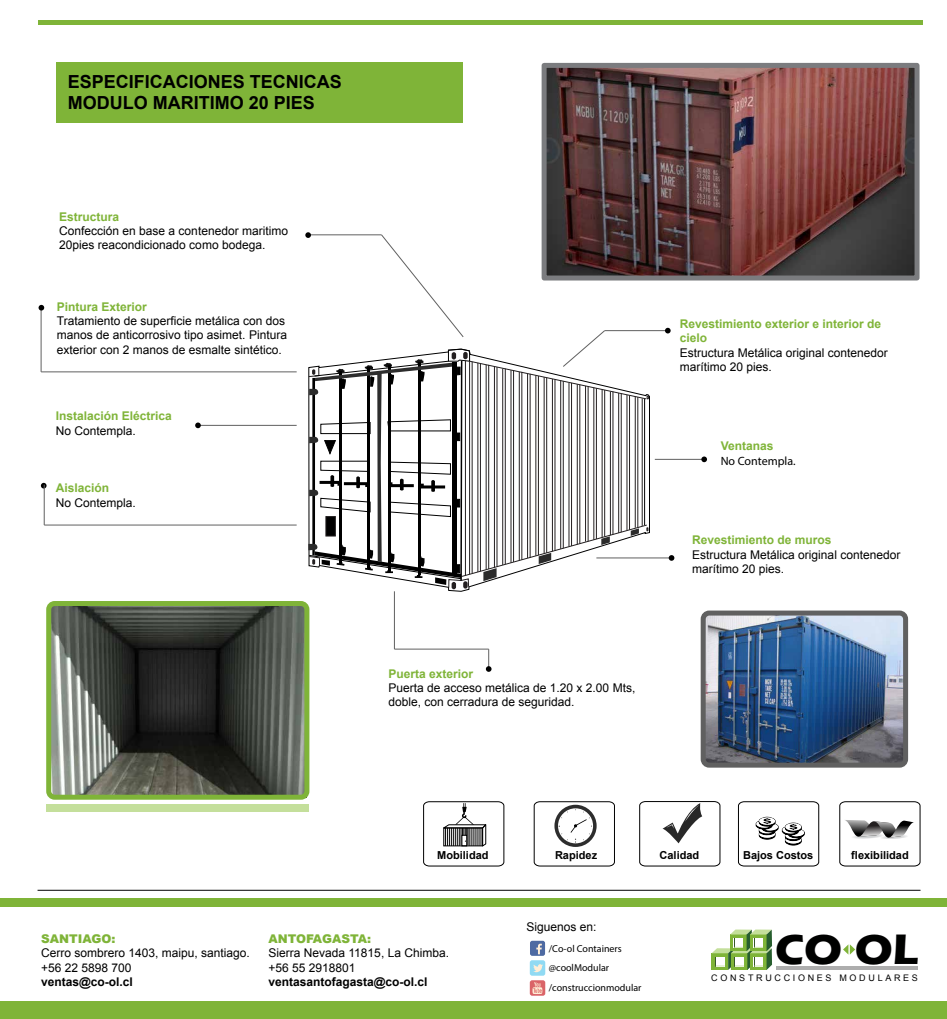
<style>
.page{position:relative;width:947px;height:1019px;background:#fff}
.page>*{position:absolute;margin:0;border:0;box-sizing:border-box;transform-origin:0 0}
.t1{font:700 43.85px "Eras ITC";color:#000100}
.t2{font:700 18px/21.6px "Arial";color:#000}
.t3{font:12px/14.4px "Arial";color:#000}
.t4{font:700 12px/14.4px "Arial";color:#7fb438}
.t5{font:700 12px "Arial";color:#000}
.t6{font:900 12px "Arial";color:#7fb438}
.t7{font:12px "Myriad Pro";color:#000}
.t8{font:700 11px "Arial";color:#000}
.t9{font:10px/19.8px "Myriad Pro";color:#000}
.t10{font:9px "Arial";letter-spacing:.3em;color:#000100}
</style>
<div class="page">
<img style="left:547px;top:69px;width:366px;height:205px">
<img style="left:52px;top:607px;width:251px;height:186px">
<img style="left:706px;top:616px;width:196px;height:145px">
<div style="left:56px;top:62px;width:406px;height:60px;background:#7fb438"></div>
<hr style="left:38px;top:20px;width:884px;height:4px;background:#7fb438">
<hr style="left:38px;top:889px;width:882px;height:1px;background:#000">
<div style="left:700px;top:610px;width:208px;height:157px;border:5px solid #606060;border-radius:6px"></div>
<div style="left:0;top:1001px;width:947px;height:17px;background:#7fb438"></div>
<div style="left:0;top:897px;width:947px;height:9px;background:#7fb438"></div>
<svg style="left:711px;top:929px;width:61px;height:40px"></svg>
<svg style="left:843px;top:944px;width:12px;height:10px"></svg>
<hr style="left:776px;top:966px;width:142px;height:4px;background:#adadad">
<div style="left:47px;top:804px;width:262px;height:8px;background:#c4df9b"></div>
<div style="left:46px;top:601px;width:263px;height:198px;border:5px solid #7fb438;border-radius:6px"></div>
<svg style="left:533px;top:801px;width:82px;height:65px"></svg>
<svg style="left:639px;top:801px;width:81px;height:65px"></svg>
<svg style="left:738px;top:801px;width:81px;height:65px"></svg>
<svg style="left:839px;top:801px;width:81px;height:65px"></svg>
<svg style="left:423px;top:801px;width:81px;height:65px"></svg>
<div style="left:541px;top:63px;width:378px;height:217px;border:5px solid #7b7c7f"></div>
<div style="left:530px;top:960px;width:15px;height:15px;background:#90daf3;border-radius:2px"></div>
<svg style="left:533px;top:964px;width:10px;height:8px"></svg>
<div style="left:530px;top:940px;width:15px;height:15px;background:#4e6aa2;border-radius:2px"></div>
<svg style="left:536px;top:943px;width:6px;height:11px"></svg>
<svg style="left:530px;top:980px;width:15px;height:15px"></svg>
<svg style="left:532px;top:982px;width:10px;height:11px"></svg>
<hr style="left:41px;top:371px;width:256px;height:1px;background:#606060">
<hr style="left:41px;top:308px;width:1px;height:64px;background:#606060">
<hr style="left:198px;top:425px;width:99px;height:1px;background:#606060">
<hr style="left:44px;top:524px;width:253px;height:1px;background:#606060">
<hr style="left:604px;top:330px;width:64px;height:1px;background:#606060">
<hr style="left:655px;top:459px;width:49px;height:1px;background:#606060">
<hr style="left:596px;top:557px;width:75px;height:1px;background:#606060">
<hr style="left:394px;top:591px;width:1px;height:58px;background:#606060">
<hr style="left:394px;top:648px;width:95px;height:1px;background:#606060">
<svg style="left:39px;top:305px;width:5px;height:5px"></svg>
<svg style="left:305px;top:232px;width:343px;height:357px"></svg>
<svg style="left:195px;top:422px;width:6px;height:6px"></svg>
<svg style="left:41px;top:483px;width:6px;height:5px"></svg>
<svg style="left:665px;top:328px;width:5px;height:5px"></svg>
<svg style="left:701px;top:456px;width:6px;height:6px"></svg>
<svg style="left:668px;top:555px;width:6px;height:5px"></svg>
<svg style="left:486px;top:649px;width:5px;height:22px"></svg>
<hr style="left:44px;top:484px;width:1px;height:41px;background:#606060">
<h2 class="t2" style="left:68px;top:71px;width:276px">ESPECIFICACIONES TECNICAS<br>MODULO MARITIMO 20 PIES</h2>
<p class="t4" style="left:59px;top:209px;width:62px">Estructura</p>
<p class="t3" style="left:59px;top:224px;width:230px">Confección en base a contenedor maritimo<br>20pies reacondicionado como bodega.</p>
<p class="t4" style="left:57px;top:299px;width:92px">Pintura Exterior</p>
<p class="t3" style="left:57px;top:314px;width:232px">Tratamiento de superficie metálica con dos manos de anticorrosivo tipo asimet. Pintura exterior con 2 manos de esmalte sintético.</p>
<p class="t4" style="left:56px;top:409px;width:118px">Instalación Eléctrica</p>
<p class="t3" style="left:56px;top:423px;width:82px">No Contempla.</p>
<p class="t4" style="left:56px;top:481px;width:55px">Aislación</p>
<p class="t3" style="left:56px;top:495px;width:82px">No Contempla.</p>
<p class="t4" style="left:679px;top:317px;width:203px">Revestimiento exterior e interior de cielo</p>
<p class="t3" style="left:679px;top:345px;width:210px">Estructura Metálica original contenedor marítimo 20 pies.</p>
<p class="t4" style="left:720px;top:439px;width:54px">Ventanas</p>
<p class="t7" style="left:720px;top:453px;width:76px">No Contempla.</p>
<p class="t4" style="left:388px;top:666px;width:86px">Puerta exterior</p>
<p class="t3" style="left:388px;top:680px;width:248px">Puerta de acceso metálica de 1.20 x 2.00 Mts, doble, con cerradura de seguridad.</p>
<p class="t4" style="left:692px;top:533px;width:141px">Revestimiento de muros</p>
<p class="t3" style="left:692px;top:547px;width:210px">Estructura Metálica original contenedor marítimo 20 pies.</p>
<p class="t8" style="left:437px;top:847px;width:53px">Mobilidad</p>
<p class="t8" style="left:555px;top:847px;width:44px">Rapidez</p>
<p class="t8" style="left:659px;top:847px;width:41px">Calidad</p>
<p class="t8" style="left:743px;top:847px;width:72px">Bajos Costos</p>
<p class="t8" style="left:851px;top:847px;width:59px">flexibilidad</p>
<p class="t6" style="left:41px;top:929px;width:76px">SANTIAGO:</p>
<p class="t3" style="left:41px;top:945px;width:210px">Cerro sombrero 1403, maipu, santiago. +56 22 5898 700</p>
<p class="t5" style="left:41px;top:973px;width:93px">ventas@co-ol.cl</p>
<p class="t6" style="left:268px;top:929px;width:104px">ANTOFAGASTA:</p>
<p class="t3" style="left:268px;top:945px;width:182px">Sierra Nevada 11815, La Chimba. +56 55 2918801</p>
<p class="t5" style="left:268px;top:973px;width:161px">ventasantofagasta@co-ol.cl</p>
<p class="t3" style="left:526px;top:919px;width:72px">Siguenos en:</p>
<p class="t9" style="left:549px;top:938px;width:94px">/Co-ol Containers @coolModular /construccionmodular</p>
<h1 class="t1" style="left:775px;top:923px;width:145px">CO OL</h1>
<p class="t10" style="left:711px;top:972px;width:208px">CONSTRUCCIONES MODULARES</p>
</div>
